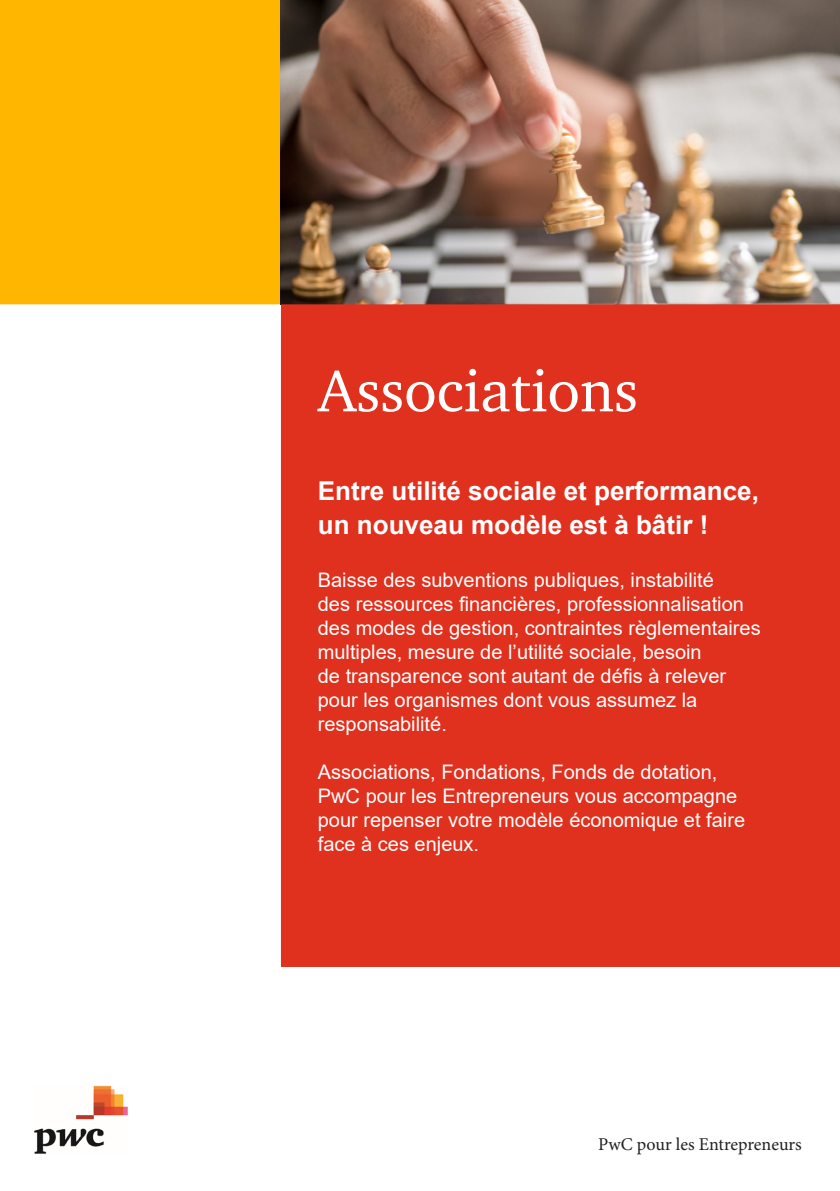
<style>
.page{position:relative;width:840px;height:1191px;background:#fff}
.page>*{position:absolute;margin:0;border:0;box-sizing:border-box;transform-origin:0 0}
.t1{font:60px "ITC Charter Com";color:#fff}
.t2{font:700 26px/33.6px "Arial";color:#fff}
.t3{font:20px/24px "Arial";color:#fff}
.t4{font:18px "Minion Pro";color:#231f20}
</style>
<div class="page">
<img style="left:34px;top:1085px;width:94px;height:69px">
<div style="left:0;top:0;width:281px;height:304px;background:#ffb600"></div>
<img style="left:281px;top:0;width:558px;height:304px">
<div style="left:281px;top:304px;width:558px;height:663px;background:#e0301e"></div>
<p class="t1" style="left:317px;top:354px;width:321px">Associations</p>
<p class="t2" style="left:317px;top:474px;width:442px">Entre utilité sociale et performance, un nouveau modèle est à bâtir !</p>
<p class="t3" style="left:317px;top:567px;width:444px">Baisse des subventions publiques, instabilité<br>des ressources financières, professionnalisation des modes de gestion, contraintes règlementaires multiples, mesure de l’utilité sociale, besoin<br>de transparence sont autant de défis à relever pour les organismes dont vous assumez la responsabilité.</p>
<p class="t3" style="left:317px;top:759px;width:428px">Associations, Fondations, Fonds de dotation, PwC pour les Entrepreneurs vous accompagne pour repenser votre modèle économique et faire face à ces enjeux.</p>
<p class="t4" style="left:598px;top:1132px;width:205px">PwC pour les Entrepreneurs</p>
</div>
